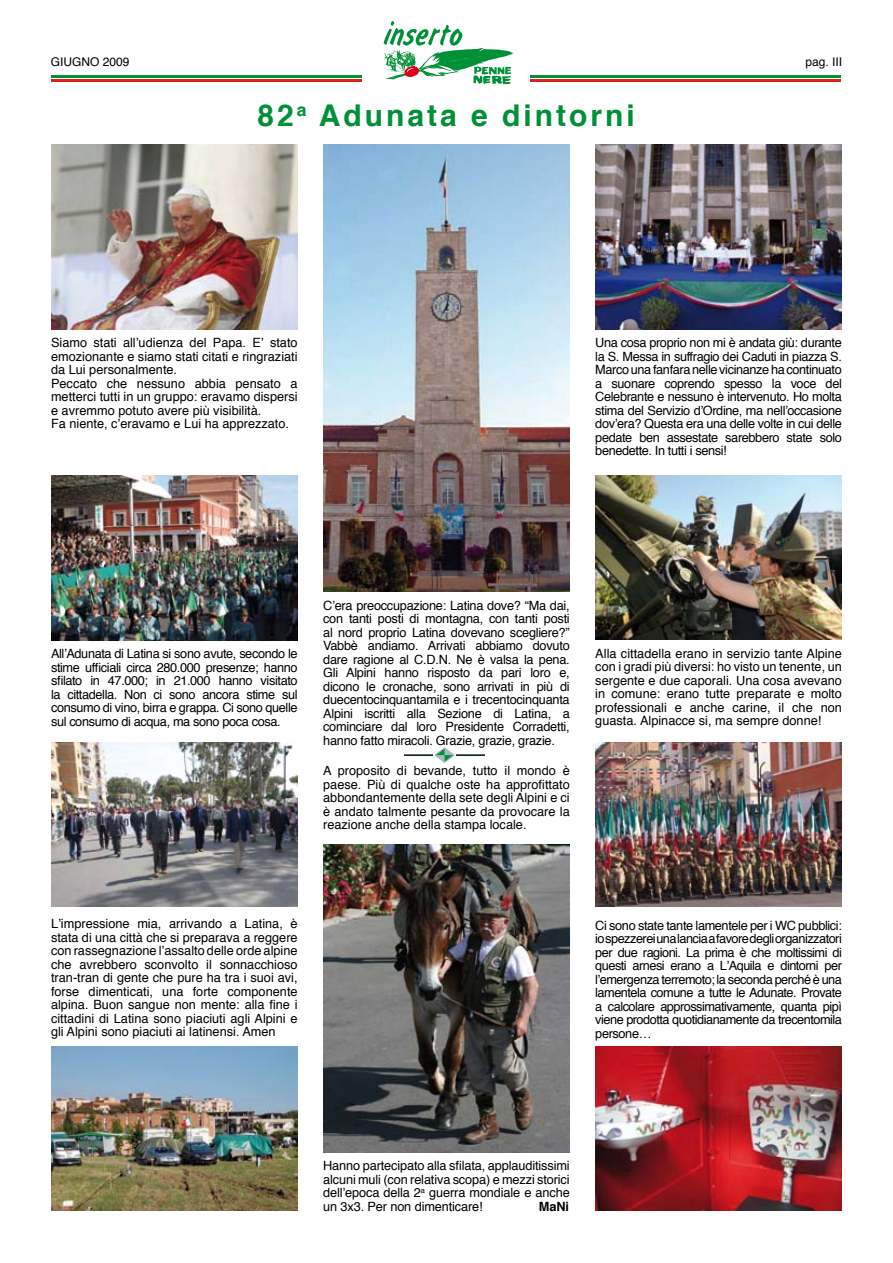
<style>
.page{position:relative;width:893px;height:1263px;background:#fff}
.page>*{position:absolute;margin:0;border:0;box-sizing:border-box;transform-origin:0 0}
.t1{font:700 30px "Helvetica";letter-spacing:.1em;color:#009036}
.t2{font:12.75px/13.5px "Helvetica";color:#000;text-align:justify}
.t3{font:700 12.75px "Helvetica";color:#000}
.t4{font:12px "Helvetica";color:#000}
</style>
<div class="page">
<hr style="left:531px;top:80px;width:310px;height:2px;background:#e1221c">
<hr style="left:531px;top:75px;width:310px;height:3px;background:#009134">
<hr style="left:51px;top:80px;width:310px;height:2px;background:#e1221c">
<hr style="left:51px;top:75px;width:310px;height:3px;background:#009134">
<svg style="left:361px;top:21px;width:170px;height:63px"></svg>
<img style="left:323px;top:845px;width:247px;height:307px">
<img style="left:595px;top:475px;width:247px;height:164px">
<img style="left:595px;top:145px;width:247px;height:184px">
<img style="left:595px;top:1047px;width:247px;height:163px">
<img style="left:323px;top:144px;width:247px;height:448px">
<img style="left:51px;top:145px;width:247px;height:184px">
<img style="left:51px;top:475px;width:247px;height:165px">
<img style="left:595px;top:742px;width:247px;height:165px">
<img style="left:51px;top:1046px;width:247px;height:164px">
<img style="left:51px;top:742px;width:247px;height:165px">
<svg style="left:404px;top:748px;width:80px;height:14px"></svg>
<p class="t4" style="left:51px;top:53px;width:80px">GIUGNO 2009</p>
<p class="t4" style="left:805px;top:52px;width:38px">pag. III</p>
<h1 class="t1" style="left:258px;top:92px;width:379px">82<sup>a</sup> Adunata e dintorni</h1>
<p class="t2" style="left:51px;top:336px;width:248px;text-align:left">Siamo stati all’udienza del Papa. E’ stato emozionante e siamo stati citati e ringraziati da Lui personalmente.<br>Peccato che nessuno abbia pensato a metterci tutti in un gruppo: eravamo dispersi e avremmo potuto avere più visibilità.<br>Fa niente, c’eravamo e Lui ha apprezzato.</p>
<p class="t2" style="left:595px;top:336px;width:248px">Una cosa proprio non mi è andata giù: durante la S. Messa in suffragio dei Caduti in piazza S.<br>Marco una fanfara nelle vicinanze ha continuato a suonare coprendo spesso la voce del Celebrante e nessuno è intervenuto. Ho molta stima del Servizio d’Ordine, ma nell’occasione dov’era? Questa era una delle volte in cui delle pedate ben assestate sarebbero state solo benedette. In tutti i sensi!</p>
<p class="t2" style="left:51px;top:647px;width:248px">All’Adunata di Latina si sono avute, secondo le stime ufficiali circa 280.000 presenze; hanno sfilato in 47.000; in 21.000 hanno visitato la cittadella. Non ci sono ancora stime sul consumo di vino, birra e grappa. Ci sono quelle sul consumo di acqua, ma sono poca cosa.</p>
<p class="t2" style="left:323px;top:599px;width:248px">C’era preoccupazione: Latina dove? “Ma dai, con tanti posti di montagna, con tanti posti al nord proprio Latina dovevano scegliere?” Vabbè andiamo. Arrivati abbiamo dovuto dare ragione al C.D.N. Ne è valsa la pena.<br>Gli Alpini hanno risposto da pari loro e, dicono le cronache, sono arrivati in più di duecentocinquantamila e i trecentocinquanta Alpini iscritti alla Sezione di Latina, a cominciare dal loro Presidente Corradetti, hanno fatto miracoli. Grazie, grazie, grazie.</p>
<p class="t2" style="left:323px;top:764px;width:248px">A proposito di bevande, tutto il mondo è paese. Più di qualche oste ha approfittato abbondantemente della sete degli Alpini e ci è andato talmente pesante da provocare la reazione anche della stampa locale.</p>
<p class="t2" style="left:595px;top:647px;width:248px">Alla cittadella erano in servizio tante Alpine con i gradi più diversi: ho visto un tenente, un sergente e due caporali. Una cosa avevano in comune: erano tutte preparate e molto professionali e anche carine, il che non guasta. Alpinacce si, ma sempre donne!</p>
<p class="t2" style="left:51px;top:917px;width:248px">L’impressione mia, arrivando a Latina, è stata di una città che si preparava a reggere con rassegnazione l’assalto delle orde alpine che avrebbero sconvolto il sonnacchioso tran-tran di gente che pure ha tra i suoi avi, forse dimenticati, una forte componente alpina. Buon sangue non mente: alla fine i cittadini di Latina sono piaciuti agli Alpini e gli Alpini sono piaciuti ai latinensi. Amen</p>
<p class="t2" style="left:595px;top:919px;width:248px">Ci sono state tante lamentele per i WC pubblici: io spezzerei una lancia a favore degli organizzatori per due ragioni. La prima è che moltissimi di questi arnesi erano a L’Aquila e dintorni per l’emergenza terremoto; la seconda perché è una lamentela comune a tutte le Adunate. Provate a calcolare approssimativamente, quanta pipì viene prodotta quotidianamente da trecentomila persone…</p>
<p class="t2" style="left:323px;top:1159px;width:248px">Hanno partecipato alla sfilata, applauditissimi alcuni muli (con relativa scopa) e mezzi storici dell’epoca della 2<sup>a</sup> guerra mondiale e anche un 3x3. Per non dimenticare!</p>
<p class="t3" style="left:539px;top:1196px;width:32px">MaNi</p>
</div>
